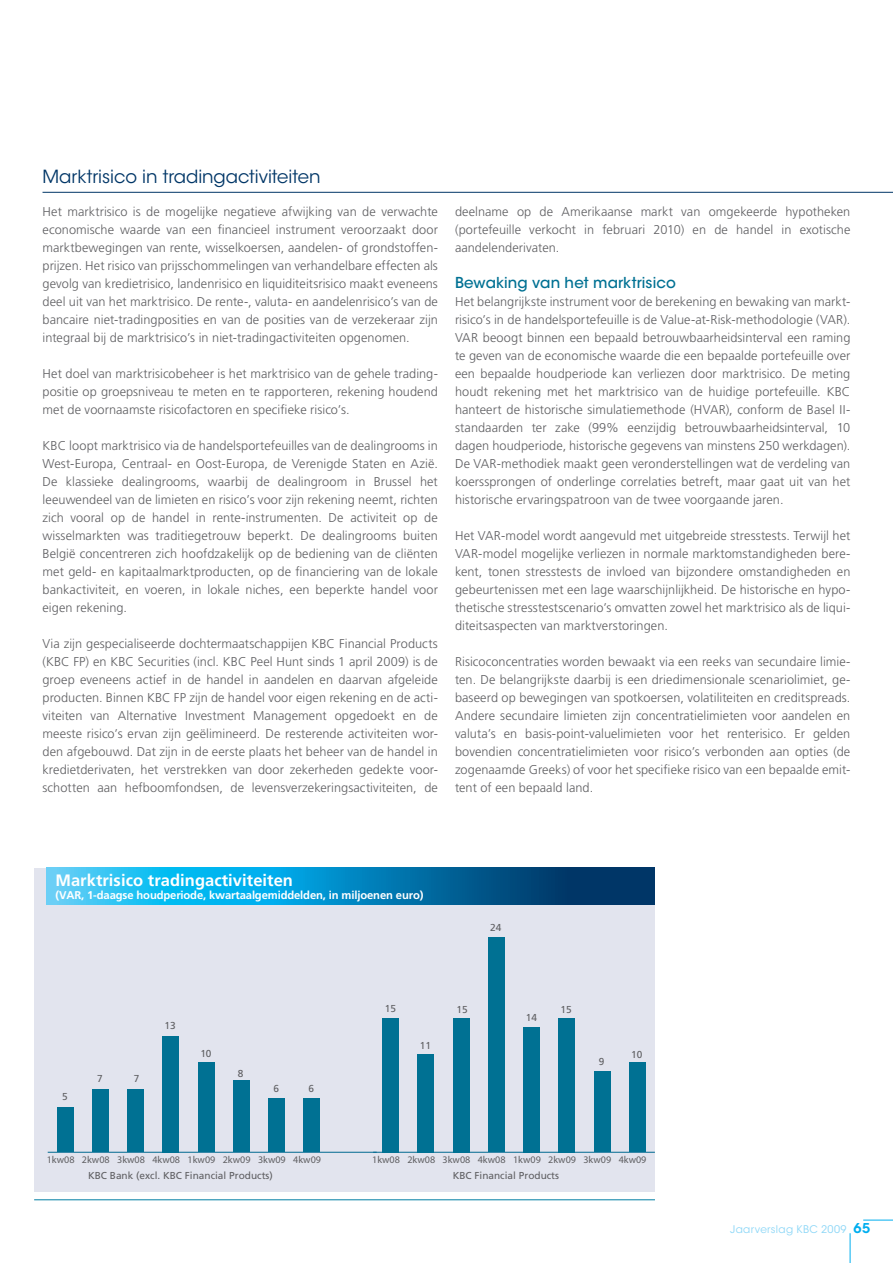
<style>
.page{position:relative;width:893px;height:1263px;background:#fff}
.page>*{position:absolute;margin:0;border:0;box-sizing:border-box;transform-origin:0 0}
.t1{font:18px "ITC Avant Garde Std";color:#003667}
.t2{font:700 16.5px "Frutiger LT Std";letter-spacing:.005em;color:#fff}
.t3{font:500 15px "ITC Avant Garde Std";letter-spacing:.005em;color:#007193}
.t4{font:300 12.75px/18px "Frutiger LT Std";letter-spacing:.005em;color:#5f5f62;text-align:justify}
.t5{font:700 11.25px "Frutiger LT Std";letter-spacing:-.01em;color:#fff}
.t6{font:10.5px "ITC Avant Garde Std";letter-spacing:.03em;color:#8dd7f7}
.t7{font:10.05px "Myriad Pro";color:#5f5f62}
.t8{font:10.05px "Frutiger LT Std";color:#5f5f62}
.s1{font-weight:600;font-size:13.5px;color:#00aeef}
</style>
<div class="page">
<hr style="left:850px;top:1233px;width:1px;height:30px;background:#00aeef">
<hr style="left:863px;top:1220px;width:30px;height:1px;background:#00aeef">
<hr style="left:43px;top:192px;width:850px;height:1px;background:#003667">
<div style="left:34px;top:867px;width:621px;height:324px;background:#e2e4ee"></div>
<svg style="left:47px;top:868px;width:608px;height:37px;background:#0b83b9"></svg>
<hr style="left:34px;top:1199px;width:621px;height:1px;background:#007ea4">
<hr style="left:48px;top:1152px;width:329px;height:1px;background:#006991">
<div style="left:57px;top:1107px;width:17px;height:45px;background:#007193"></div>
<div style="left:92px;top:1089px;width:17px;height:63px;background:#007193"></div>
<div style="left:127px;top:1089px;width:17px;height:63px;background:#007193"></div>
<div style="left:163px;top:1036px;width:16px;height:116px;background:#007193"></div>
<div style="left:198px;top:1063px;width:17px;height:89px;background:#007193"></div>
<div style="left:233px;top:1081px;width:17px;height:71px;background:#007193"></div>
<div style="left:268px;top:1098px;width:17px;height:54px;background:#007193"></div>
<div style="left:303px;top:1098px;width:17px;height:54px;background:#007193"></div>
<hr style="left:373px;top:1152px;width:282px;height:1px;background:#006991">
<div style="left:382px;top:1018px;width:17px;height:134px;background:#007193"></div>
<div style="left:418px;top:1054px;width:16px;height:98px;background:#007193"></div>
<div style="left:453px;top:1018px;width:17px;height:134px;background:#007193"></div>
<div style="left:488px;top:937px;width:17px;height:215px;background:#007193"></div>
<div style="left:523px;top:1027px;width:17px;height:125px;background:#007193"></div>
<div style="left:558px;top:1018px;width:17px;height:134px;background:#007193"></div>
<div style="left:594px;top:1072px;width:16px;height:80px;background:#007193"></div>
<div style="left:629px;top:1063px;width:17px;height:89px;background:#007193"></div>
<p class="t1" style="left:43px;top:166px;width:279px">Marktrisico in tradingactiviteiten</p>
<p class="t4" style="left:43px;top:203px;width:397px">Het marktrisico is de mogelijke negatieve afwijking van de verwachte economische waarde van een financieel instrument veroorzaakt door marktbewegingen van rente, wisselkoersen, aandelen- of grondstoffen&shy;prijzen. Het risico van prijsschommelingen van verhandelbare effecten als gevolg van kredietrisico, landenrisico en liquiditeitsrisico maakt eveneens deel uit van het marktrisico. De rente-, valuta- en aandelenrisico’s van de bancaire niet-tradingposities en van de posities van de verzekeraar zijn integraal bij de marktrisico’s in niet-tradingactiviteiten opgenomen.</p>
<p class="t4" style="left:43px;top:365px;width:397px">Het doel van marktrisicobeheer is het marktrisico van de gehele trading&shy;positie op groepsniveau te meten en te rapporteren, rekening houdend met de voornaamste risicofactoren en specifieke risico’s.</p>
<p class="t4" style="left:43px;top:437px;width:397px">KBC loopt marktrisico via de handelsportefeuilles van de dealingrooms in West-Europa, Centraal- en Oost-Europa, de Verenigde Staten en Azië.<br>De klassieke dealingrooms, waarbij de dealingroom in Brussel het leeuwendeel van de limieten en risico’s voor zijn rekening neemt, richten zich vooral op de handel in rente-instrumenten. De activiteit op de wisselmarkten was traditiegetrouw beperkt. De dealingrooms buiten België concentreren zich hoofdzakelijk op de bediening van de cliënten met geld- en kapitaalmarktproducten, op de financiering van de lokale bankactiviteit, en voeren, in lokale niches, een beperkte handel voor eigen rekening.</p>
<p class="t4" style="left:43px;top:635px;width:397px">Via zijn gespecialiseerde dochtermaatschappijen KBC Financial Products (KBC FP) en KBC Securities (incl. KBC Peel Hunt sinds 1 april 2009) is de groep eveneens actief in de handel in aandelen en daarvan afgeleide producten. Binnen KBC FP zijn de handel voor eigen rekening en de acti&shy;viteiten van Alternative Investment Management opgedoekt en de meeste risico’s ervan zijn geëlimineerd. De resterende activiteiten wor&shy;den afgebouwd. Dat zijn in de eerste plaats het beheer van de handel in kredietderivaten, het verstrekken van door zekerheden gedekte voor&shy;schotten aan hefboomfondsen, de levensverzekeringsactiviteiten, de</p>
<p class="t4" style="left:455px;top:203px;width:397px">deelname op de Amerikaanse markt van omgekeerde hypotheken (portefeuille verkocht in februari 2010) en de handel in exotische aandelenderivaten.</p>
<p class="t3" style="left:455px;top:273px;width:222px">Bewaking van het marktrisico</p>
<p class="t4" style="left:455px;top:293px;width:397px">Het belangrijkste instrument voor de berekening en bewaking van markt&shy;risico’s in de handelsportefeuille is de Value-at-Risk-methodologie (VAR).<br>VAR beoogt binnen een bepaald betrouwbaarheidsinterval een raming te geven van de economische waarde die een bepaalde portefeuille over een bepaalde houdperiode kan verliezen door marktrisico. De meting houdt rekening met het marktrisico van de huidige portefeuille. KBC hanteert de historische simulatiemethode (HVAR), conform de Basel II&shy;standaarden ter zake (99% eenzijdig betrouwbaarheidsinterval, 10 dagen houdperiode, historische gegevens van minstens 250 werkdagen).<br>De VAR-methodiek maakt geen veronderstellingen wat de verdeling van koerssprongen of onderlinge correlaties betreft, maar gaat uit van het historische ervaringspatroon van de twee voorgaande jaren.</p>
<p class="t4" style="left:455px;top:527px;width:397px">Het VAR-model wordt aangevuld met uitgebreide stresstests. Terwijl het VAR-model mogelijke verliezen in normale marktomstandigheden bere&shy;kent, tonen stresstests de invloed van bijzondere omstandigheden en gebeurtenissen met een lage waarschijnlijkheid. De historische en hypo&shy;thetische stresstestscenario’s omvatten zowel het marktrisico als de liqui&shy;diteitsaspecten van marktverstoringen.</p>
<p class="t4" style="left:455px;top:653px;width:397px">Risicoconcentraties worden bewaakt via een reeks van secundaire limie&shy;ten. De belangrijkste daarbij is een driedimensionale scenariolimiet, ge&shy;baseerd op bewegingen van spotkoersen, volatiliteiten en creditspreads.<br>Andere secundaire limieten zijn concentratielimieten voor aandelen en valuta’s en basis-point-valuelimieten voor het renterisico. Er gelden bovendien concentratielimieten voor risico’s verbonden aan opties (de zogenaamde Greeks) of voor het specifieke risico van een bepaalde emit&shy;tent of een bepaald land.</p>
<p class="t2" style="left:55px;top:870px;width:239px">Marktrisico tradingactiviteiten</p>
<p class="t5" style="left:55px;top:889px;width:370px">(VAR, 1-daagse houdperiode, kwartaalgemiddelden, in miljoenen euro)</p>
<p class="t8" style="left:490px;top:922px;width:13px">24</p>
<p class="t8" style="left:62px;top:1091px;width:7px">5</p>
<p class="t8" style="left:97px;top:1072px;width:7px">7</p>
<p class="t8" style="left:134px;top:1072px;width:7px">7</p>
<p class="t8" style="left:165px;top:1019px;width:13px">13</p>
<p class="t8" style="left:200px;top:1048px;width:13px">10</p>
<p class="t8" style="left:238px;top:1068px;width:7px">8</p>
<p class="t8" style="left:273px;top:1083px;width:7px">6</p>
<p class="t8" style="left:308px;top:1083px;width:7px">6</p>
<p class="t8" style="left:385px;top:1002px;width:13px">15</p>
<p class="t8" style="left:420px;top:1039px;width:13px">11</p>
<p class="t8" style="left:456px;top:1003px;width:13px">15</p>
<p class="t8" style="left:526px;top:1012px;width:13px">14</p>
<p class="t8" style="left:560px;top:1003px;width:13px">15</p>
<p class="t8" style="left:599px;top:1055px;width:7px">9</p>
<p class="t8" style="left:631px;top:1048px;width:13px">10</p>
<p class="t7" style="left:47px;top:1153px;width:276px">1kw08 2kw08 3kw08 4kw08 1kw09 2kw09 3kw09 4kw09</p>
<p class="t8" style="left:88px;top:1169px;width:186px">KBC Bank (excl. KBC Financial Products)</p>
<p class="t7" style="left:372px;top:1153px;width:276px">1kw08 2kw08 3kw08 4kw08 1kw09 2kw09 3kw09 4kw09</p>
<p class="t8" style="left:453px;top:1169px;width:108px">KBC Financial Products</p>
<p class="t6" style="left:730px;top:1223px;width:141px">Jaarverslag KBC 2009 <span class="s1">65</span></p>
</div>
